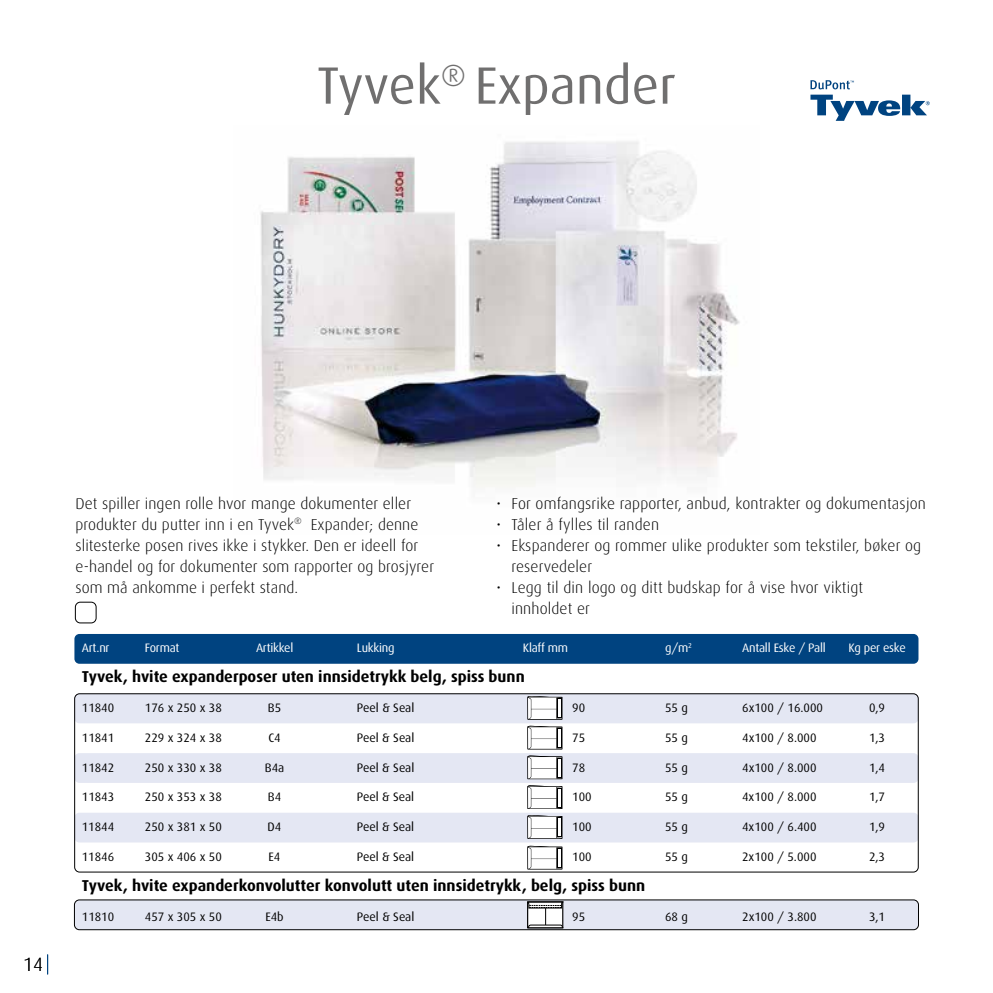
<style>
.page{position:relative;width:993px;height:993px;background:#fff}
.page>*{position:absolute;margin:0;border:0;box-sizing:border-box;transform-origin:0 0}
.t1{font:52.5px "Dax";color:#706f6f}
.t2{font:300 19.25px "Dax";color:#000}
.t3{font:300 15.75px/21px "Dax";letter-spacing:.005em;color:#000}
.t4{font:700 15.75px "Dax";color:#000}
.t5{font:12.25px "Dax";color:#000}
.t6{font:12.25px "Dax";letter-spacing:-.02em;color:#fff}
</style>
<div class="page">
<img style="left:260px;top:141px;width:480px;height:347px">
<svg style="left:810px;top:95px;width:119px;height:26px"></svg>
<svg style="left:810px;top:80px;width:43px;height:9px"></svg>
<div style="left:74px;top:633px;width:844px;height:30px;background:#004380;border-radius:5px"></div>
<div style="left:74px;top:693px;width:844px;height:30px;background:#e4e7f3;border-radius:5px"></div>
<div style="left:74px;top:752px;width:844px;height:30px;background:#e4e7f3;border-radius:5px"></div>
<div style="left:74px;top:812px;width:844px;height:30px;background:#e4e7f3;border-radius:5px"></div>
<div style="left:74px;top:899px;width:844px;height:30px;background:#e4e7f3;border-radius:5px"></div>
<div style="left:74px;top:899px;width:844px;height:30px;border:1px solid #000;border-radius:5px"></div>
<div style="left:74px;top:693px;width:844px;height:179px;border:1px solid #000;border-radius:5px"></div>
<div style="left:75px;top:601px;width:21px;height:22px;border:1px solid #000;border-radius:5px"></div>
<svg style="left:47px;top:954px;width:1px;height:20px"></svg>
<svg style="left:527px;top:696px;width:35px;height:23px"></svg>
<svg style="left:527px;top:725px;width:35px;height:24px"></svg>
<svg style="left:527px;top:755px;width:35px;height:23px"></svg>
<svg style="left:527px;top:785px;width:35px;height:23px"></svg>
<svg style="left:527px;top:815px;width:35px;height:23px"></svg>
<svg style="left:527px;top:845px;width:35px;height:24px"></svg>
<svg style="left:527px;top:901px;width:36px;height:26px"></svg>
<h1 class="t1" style="left:317px;top:56px;width:360px">Tyvek<sup>®</sup> Expander</h1>
<p class="t2" style="left:23px;top:953px;width:21px">14</p>
<p class="t3" style="left:75px;top:493px;width:360px">Det spiller ingen rolle hvor mange dokumenter eller produkter du putter inn i en Tyvek<sup>®</sup> Expander; denne slitesterke posen rives ikke i stykker. Den er ideell for e-handel og for dokumenter som rapporter og brosjyrer som må ankomme i perfekt stand.</p>
<p class="t3" style="left:496px;top:492px;width:431px">• For omfangsrike rapporter, anbud, kontrakter og dokumentasjon</p>
<p class="t3" style="left:496px;top:513px;width:164px">• Tåler å fylles til randen</p>
<p class="t3" style="left:511px;top:534px;width:411px;text-indent:-15px">• Ekspanderer og rommer ulike produkter som tekstiler, bøker og reservedeler</p>
<p class="t3" style="left:511px;top:576px;width:353px;text-indent:-15px">• Legg til din logo og ditt budskap for å vise hvor viktigt innholdet er</p>
<p class="t6" style="left:82px;top:641px;width:29px">Art.nr</p>
<p class="t6" style="left:145px;top:641px;width:36px">Format</p>
<p class="t6" style="left:256px;top:641px;width:39px">Artikkel</p>
<p class="t6" style="left:357px;top:641px;width:39px">Lukking</p>
<p class="t6" style="left:522px;top:641px;width:47px">Klaff mm</p>
<p class="t6" style="left:665px;top:641px;width:28px">g/m<sup>2</sup></p>
<p class="t6" style="left:742px;top:641px;width:85px">Antall Eske / Pall</p>
<p class="t6" style="left:848px;top:641px;width:59px">Kg per eske</p>
<p class="t4" style="left:82px;top:667px;width:444px">Tyvek, hvite expanderposer uten innsidetrykk belg, spiss bunn</p>
<p class="t5" style="left:82px;top:700px;width:34px">11840</p>
<p class="t5" style="left:145px;top:700px;width:78px">176 x 250 x 38</p>
<p class="t5" style="left:268px;top:700px;width:15px">B5</p>
<p class="t5" style="left:357px;top:700px;width:59px">Peel &amp; Seal</p>
<p class="t5" style="left:572px;top:700px;width:14px">90</p>
<p class="t5" style="left:665px;top:700px;width:24px">55 g</p>
<p class="t5" style="left:742px;top:700px;width:82px">6x100 / 16.000</p>
<p class="t5" style="left:868px;top:700px;width:17px">0,9</p>
<p class="t5" style="left:82px;top:730px;width:34px">11841</p>
<p class="t5" style="left:145px;top:730px;width:78px">229 x 324 x 38</p>
<p class="t5" style="left:268px;top:730px;width:14px">C4</p>
<p class="t5" style="left:357px;top:730px;width:59px">Peel &amp; Seal</p>
<p class="t5" style="left:572px;top:730px;width:14px">75</p>
<p class="t5" style="left:665px;top:730px;width:24px">55 g</p>
<p class="t5" style="left:742px;top:730px;width:76px">4x100 / 8.000</p>
<p class="t5" style="left:868px;top:730px;width:17px">1,3</p>
<p class="t5" style="left:82px;top:760px;width:34px">11842</p>
<p class="t5" style="left:145px;top:760px;width:78px">250 x 330 x 38</p>
<p class="t5" style="left:265px;top:760px;width:21px">B4a</p>
<p class="t5" style="left:357px;top:760px;width:59px">Peel &amp; Seal</p>
<p class="t5" style="left:572px;top:760px;width:14px">78</p>
<p class="t5" style="left:665px;top:760px;width:24px">55 g</p>
<p class="t5" style="left:742px;top:760px;width:76px">4x100 / 8.000</p>
<p class="t5" style="left:868px;top:760px;width:17px">1,4</p>
<p class="t5" style="left:82px;top:790px;width:34px">11843</p>
<p class="t5" style="left:145px;top:790px;width:78px">250 x 353 x 38</p>
<p class="t5" style="left:268px;top:790px;width:15px">B4</p>
<p class="t5" style="left:357px;top:790px;width:59px">Peel &amp; Seal</p>
<p class="t5" style="left:572px;top:790px;width:21px">100</p>
<p class="t5" style="left:665px;top:790px;width:24px">55 g</p>
<p class="t5" style="left:742px;top:790px;width:76px">4x100 / 8.000</p>
<p class="t5" style="left:868px;top:790px;width:17px">1,7</p>
<p class="t5" style="left:82px;top:820px;width:34px">11844</p>
<p class="t5" style="left:145px;top:820px;width:78px">250 x 381 x 50</p>
<p class="t5" style="left:267px;top:820px;width:15px">D4</p>
<p class="t5" style="left:357px;top:820px;width:59px">Peel &amp; Seal</p>
<p class="t5" style="left:572px;top:820px;width:21px">100</p>
<p class="t5" style="left:665px;top:820px;width:24px">55 g</p>
<p class="t5" style="left:742px;top:820px;width:76px">4x100 / 6.400</p>
<p class="t5" style="left:868px;top:820px;width:17px">1,9</p>
<p class="t5" style="left:82px;top:849px;width:34px">11846</p>
<p class="t5" style="left:145px;top:849px;width:78px">305 x 406 x 50</p>
<p class="t5" style="left:268px;top:849px;width:13px">E4</p>
<p class="t5" style="left:357px;top:849px;width:59px">Peel &amp; Seal</p>
<p class="t5" style="left:572px;top:849px;width:21px">100</p>
<p class="t5" style="left:665px;top:849px;width:24px">55 g</p>
<p class="t5" style="left:742px;top:849px;width:76px">2x100 / 5.000</p>
<p class="t5" style="left:868px;top:849px;width:17px">2,3</p>
<p class="t4" style="left:82px;top:876px;width:564px">Tyvek, hvite expanderkonvolutter konvolutt uten innsidetrykk, belg, spiss bunn</p>
<p class="t5" style="left:82px;top:909px;width:34px">11810</p>
<p class="t5" style="left:145px;top:909px;width:78px">457 x 305 x 50</p>
<p class="t5" style="left:265px;top:909px;width:20px">E4b</p>
<p class="t5" style="left:357px;top:909px;width:59px">Peel &amp; Seal</p>
<p class="t5" style="left:572px;top:909px;width:14px">95</p>
<p class="t5" style="left:665px;top:909px;width:24px">68 g</p>
<p class="t5" style="left:742px;top:909px;width:76px">2x100 / 3.800</p>
<p class="t5" style="left:868px;top:909px;width:17px">3,1</p>
</div>
